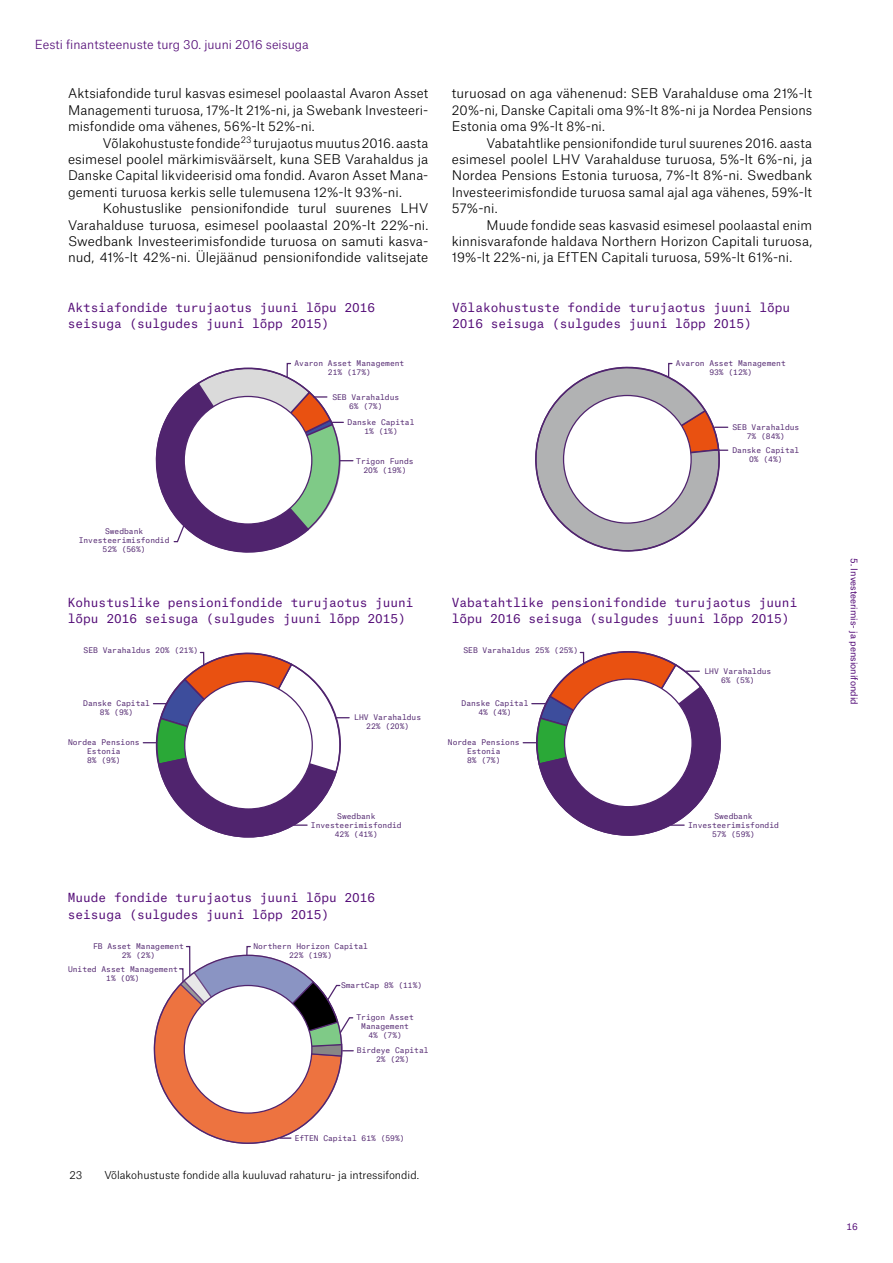
<style>
.page{position:relative;width:893px;height:1263px;background:#fff}
.page>*{position:absolute;margin:0;border:0;box-sizing:border-box;transform-origin:0 0}
.t1{font:300 12.75px/16.4px "Atlas Grotesk";letter-spacing:.005em;color:#000;text-align:justify}
.t2{font:12px/16.4px "Atlas Typewriter";color:#520a76}
.t3{font:300 12px "Atlas Grotesk";color:#520a76}
.t4{font:300 10.5px "Atlas Grotesk";color:#000}
.t5{font:9px "Atlas Grotesk";color:#520a76}
.t6{font:9px "Atlas Typewriter";color:#520a76}
.t7{font:7.5px/9px "Atlas Typewriter";color:#50246e;text-align:center}
</style>
<div class="page">
<svg style="left:535px;top:362px;width:193px;height:190px"></svg>
<svg style="left:155px;top:362px;width:198px;height:191px"></svg>
<svg style="left:154px;top:945px;width:200px;height:199px"></svg>
<svg style="left:143px;top:651px;width:206px;height:187px"></svg>
<svg style="left:523px;top:651px;width:198px;height:185px"></svg>
<p class="t3" style="left:35px;top:35px;width:275px">Eesti finantsteenuste turg 30. juuni 2016 seisuga</p>
<p class="t1" style="left:68px;top:84px;width:362px">Aktsiafondide turul kasvas esimesel poolaastal Avaron Asset Managementi turuosa, 17%-lt 21%-ni, ja Swebank Investeeri&shy;misfondide oma vähenes, 56%-lt 52%-ni.</p>
<p class="t1" style="left:68px;top:133px;width:362px;text-indent:35px">Võlakohustuste fondide<sup>23</sup> turujaotus muutus 2016. aasta esimesel poolel märkimisväärselt, kuna SEB Varahaldus ja Danske Capital likvideerisid oma fondid. Avaron Asset Mana&shy;gementi turuosa kerkis selle tulemusena 12%-lt 93%-ni.</p>
<p class="t1" style="left:68px;top:199px;width:362px;text-indent:35px">Kohustuslike pensionifondide turul suurenes LHV Varahalduse turuosa, esimesel poolaastal 20%-lt 22%-ni.<br>Swedbank Investeerimisfondide turuosa on samuti kasva&shy;nud, 41%-lt 42%-ni. Ülejäänud pensionifondide valitsejate</p>
<p class="t1" style="left:452px;top:84px;width:362px">turuosad on aga vähenenud: SEB Varahalduse oma 21%-lt 20%-ni, Danske Capitali oma 9%-lt 8%-ni ja Nordea Pensions Estonia oma 9%-lt 8%-ni.</p>
<p class="t1" style="left:452px;top:133px;width:362px;text-indent:35px">Vabatahtlike pensionifondide turul suurenes 2016. aasta esimesel poolel LHV Varahalduse turuosa, 5%-lt 6%-ni, ja Nordea Pensions Estonia turuosa, 7%-lt 8%-ni. Swedbank Investeerimisfondide turuosa samal ajal aga vähenes, 59%-lt 57%-ni.</p>
<p class="t1" style="left:452px;top:215px;width:362px;text-indent:35px">Muude fondide seas kasvasid esimesel poolaastal enim kinnisvarafonde haldava Northern Horizon Capitali turuosa, 19%-lt 22%-ni, ja EfTEN Capitali turuosa, 59%-lt 61%-ni.</p>
<p class="t2" style="left:68px;top:298px;width:309px">Aktsiafondide turujaotus juuni lõpu 2016 seisuga (sulgudes juuni lõpp 2015)</p>
<p class="t2" style="left:452px;top:298px;width:339px">Võlakohustuste fondide turujaotus juuni lõpu<br>2016 seisuga (sulgudes juuni lõpp 2015)</p>
<p class="t7" style="left:79px;top:526px;width:92px">Swedbank<br>Investeerimisfondid<br>52% (56%)</p>
<p class="t7" style="left:294px;top:358px;width:111px">Avaron Asset Management<br>21% (17%)</p>
<p class="t7" style="left:676px;top:358px;width:111px">Avaron Asset Management<br>93% (12%)</p>
<p class="t7" style="left:332px;top:392px;width:68px">SEB Varahaldus<br>6% (7%)</p>
<p class="t7" style="left:732px;top:422px;width:68px">SEB Varahaldus<br>7% (84%)</p>
<p class="t7" style="left:732px;top:445px;width:68px">Danske Capital<br>0% (4%)</p>
<p class="t7" style="left:348px;top:416px;width:68px">Danske Capital<br>1% (1%)</p>
<p class="t7" style="left:356px;top:456px;width:59px">Trigon Funds<br>20% (19%)</p>
<p class="t2" style="left:68px;top:593px;width:347px">Kohustuslike pensionifondide turujaotus juuni lõpu 2016 seisuga (sulgudes juuni lõpp 2015)</p>
<p class="t2" style="left:452px;top:593px;width:347px">Vabatahtlike pensionifondide turujaotus juuni lõpu 2016 seisuga (sulgudes juuni lõpp 2015)</p>
<p class="t7" style="left:84px;top:645px;width:116px">SEB Varahaldus 20% (21%)</p>
<p class="t7" style="left:83px;top:698px;width:68px">Danske Capital<br>8% (9%)</p>
<p class="t7" style="left:68px;top:737px;width:73px">Nordea Pensions<br>Estonia<br>8% (9%)</p>
<p class="t7" style="left:354px;top:712px;width:68px">LHV Varahaldus<br>22% (20%)</p>
<p class="t7" style="left:463px;top:645px;width:116px">SEB Varahaldus 25% (25%)</p>
<p class="t7" style="left:462px;top:698px;width:68px">Danske Capital<br>4% (4%)</p>
<p class="t7" style="left:448px;top:737px;width:73px">Nordea Pensions<br>Estonia<br>8% (7%)</p>
<p class="t7" style="left:704px;top:665px;width:68px">LHV Varahaldus<br>6% (5%)</p>
<p class="t7" style="left:311px;top:811px;width:92px">Swedbank<br>Investeerimisfondid<br>42% (41%)</p>
<p class="t7" style="left:688px;top:811px;width:92px">Swedbank<br>Investeerimisfondid<br>57% (59%)</p>
<p class="t2" style="left:68px;top:888px;width:309px">Muude fondide turujaotus juuni lõpu 2016 seisuga (sulgudes juuni lõpp 2015)</p>
<p class="t7" style="left:93px;top:940px;width:92px">FB Asset Management<br>2% (2%)</p>
<p class="t7" style="left:253px;top:940px;width:116px">Northern Horizon Capital<br>22% (19%)</p>
<p class="t7" style="left:68px;top:964px;width:111px">United Asset Management<br>1% (0%)</p>
<p class="t7" style="left:341px;top:979px;width:83px">SmartCap 8% (11%)</p>
<p class="t7" style="left:356px;top:1012px;width:59px">Trigon Asset<br>Management<br>4% (7%)</p>
<p class="t7" style="left:357px;top:1045px;width:73px">Birdeye Capital<br>2% (2%)</p>
<p class="t7" style="left:295px;top:1132px;width:111px">EfTEN Capital 61% (59%)</p>
<p class="t4" style="left:70px;top:1167px;width:14px">23</p>
<p class="t4" style="left:104px;top:1167px;width:316px">Võlakohustuste fondide alla kuuluvad rahaturu- ja intressifondid.</p>
<p class="t5" style="left:861px;top:558px;width:148px;rotate:90deg">5. Investeerimis- ja pensionifondid</p>
<p class="t6" style="left:846px;top:1219px;width:13px">16</p>
</div>
